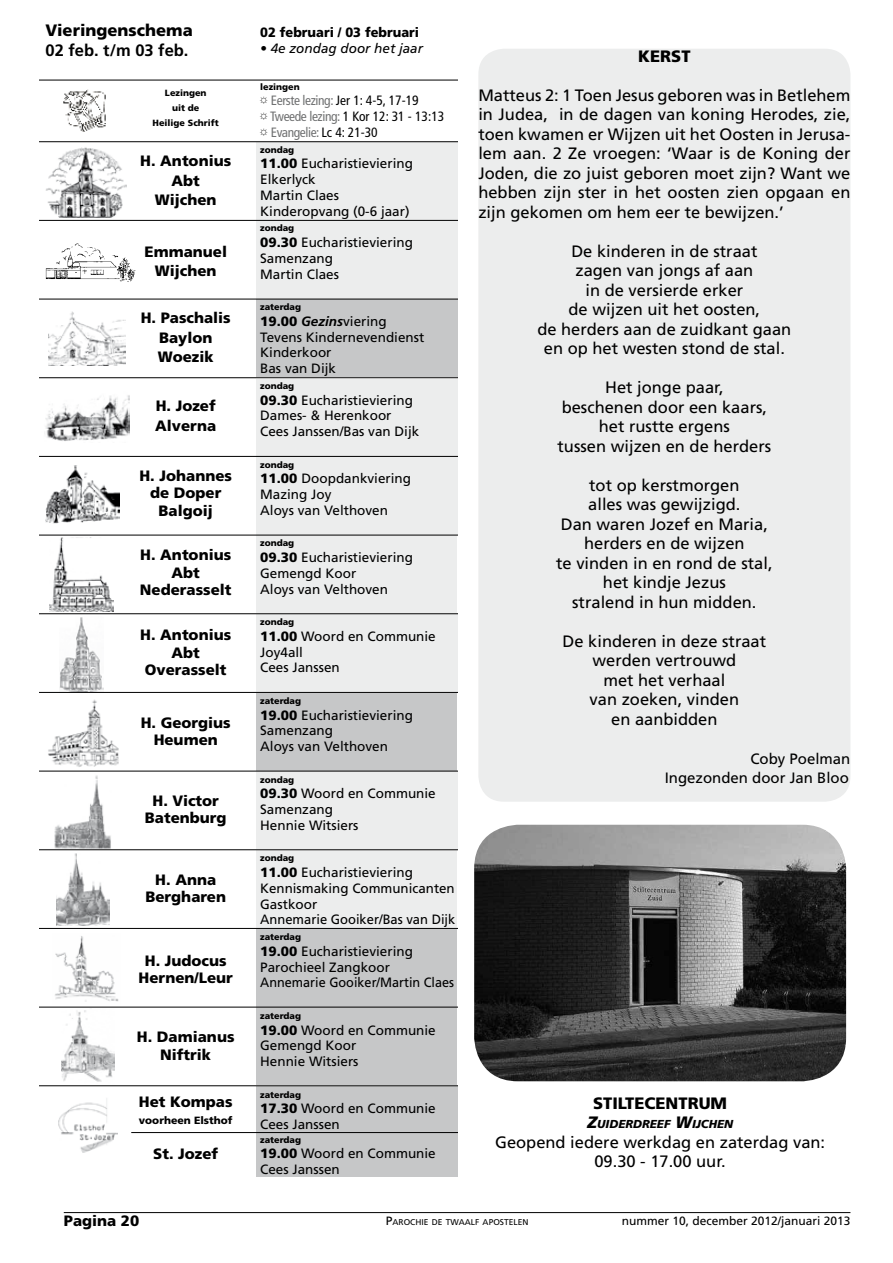
<style>
.page{position:relative;width:893px;height:1263px;background:#fff}
.page>*{position:absolute;margin:0;border:0;box-sizing:border-box;transform-origin:0 0}
.t1{font:16.5px/19.5px "Frutiger";color:#000;text-align:center}
.t2{font:900 16.5px "Frutiger";color:#000}
.t3{font:700 16.5px "Frutiger";color:#000}
.t4{font:900 15px/17.2px "Frutiger";color:#000;text-align:center}
.t5{font:15px/19.5px "Frutiger";color:#000;text-align:right}
.t6{font:13.5px/15.8px "Frutiger";color:#000}
.t7{font:condensed 13.5px/15.8px "Frutiger";letter-spacing:-.03em;color:#000}
.t8{font:900 13.5px "Frutiger";color:#000;scale:.95 1}
.t9{font:italic 13.5px "Frutiger";color:#000}
.t10{font:12px "Frutiger";color:#000}
.t11{font:italic 900 11.55px "Frutiger";color:#000}
.t12{font:900 10.5px "Frutiger";color:#000}
.t13{font:900 9px/15px "Frutiger";color:#000;text-align:center}
.t14{font:8.4px "Frutiger";color:#000}
.s1{font-family:"Arial Narrow";font-weight:700;font-stretch:normal;font-size:8.1px}
.s2{color:#707172}
.s3{font-weight:900}
.s4{font-weight:700;font-style:italic}
.s5{font-size:16.5px}
.s6{font-size:12px}
</style>
<div class="page">
<hr style="left:64px;top:1212px;width:786px;height:1px;background:#000">
<div style="left:478px;top:49px;width:372px;height:753px;background:#eceded;border-radius:26px"></div>
<img style="left:474px;top:825px;width:372px;height:256px">
<div style="left:256px;top:1007px;width:201px;height:78px;background:#c6c7c8"></div>
<div style="left:256px;top:693px;width:201px;height:78px;background:#c6c7c8"></div>
<div style="left:256px;top:379px;width:201px;height:78px;background:#eceded"></div>
<div style="left:256px;top:299px;width:201px;height:78px;background:#c6c7c8"></div>
<div style="left:256px;top:929px;width:201px;height:78px;background:#c6c7c8"></div>
<div style="left:256px;top:850px;width:201px;height:78px;background:#eceded"></div>
<div style="left:256px;top:535px;width:201px;height:78px;background:#eceded"></div>
<div style="left:256px;top:1086px;width:201px;height:46px;background:#c6c7c8"></div>
<div style="left:256px;top:1133px;width:201px;height:44px;background:#c6c7c8"></div>
<div style="left:256px;top:771px;width:201px;height:78px;background:#eceded"></div>
<div style="left:256px;top:457px;width:201px;height:78px;background:#eceded"></div>
<div style="left:256px;top:221px;width:201px;height:78px;background:#eceded"></div>
<div style="left:256px;top:142px;width:201px;height:78px;background:#eceded"></div>
<div style="left:256px;top:614px;width:201px;height:78px;background:#eceded"></div>
<img style="left:44px;top:395px;width:86px;height:46px">
<img style="left:48px;top:311px;width:77px;height:54px">
<img style="left:46px;top:147px;width:80px;height:70px">
<img style="left:45px;top:243px;width:91px;height:39px">
<img style="left:45px;top:466px;width:74px;height:58px">
<img style="left:48px;top:699px;width:71px;height:68px">
<img style="left:51px;top:770px;width:64px;height:81px">
<img style="left:55px;top:936px;width:64px;height:66px">
<img style="left:61px;top:1010px;width:53px;height:72px">
<img style="left:49px;top:537px;width:64px;height:75px">
<img style="left:59px;top:617px;width:45px;height:74px">
<img style="left:58px;top:1098px;width:59px;height:54px">
<img style="left:57px;top:850px;width:53px;height:76px">
<hr style="left:16px;top:220px;width:441px;height:1px;background:#000">
<hr style="left:16px;top:299px;width:441px;height:1px;background:#000">
<hr style="left:16px;top:141px;width:441px;height:1px;background:#000">
<hr style="left:16px;top:377px;width:441px;height:1px;background:#000">
<hr style="left:16px;top:456px;width:441px;height:1px;background:#000">
<hr style="left:16px;top:535px;width:441px;height:1px;background:#000">
<hr style="left:16px;top:613px;width:441px;height:1px;background:#000">
<hr style="left:16px;top:692px;width:441px;height:1px;background:#000">
<hr style="left:16px;top:771px;width:441px;height:1px;background:#000">
<hr style="left:16px;top:849px;width:441px;height:1px;background:#000">
<hr style="left:16px;top:928px;width:441px;height:1px;background:#000">
<hr style="left:16px;top:1007px;width:441px;height:1px;background:#000">
<hr style="left:16px;top:1085px;width:441px;height:1px;background:#000">
<hr style="left:131px;top:1132px;width:326px;height:1px;background:#000">
<hr style="left:16px;top:80px;width:441px;height:1px;background:#000">
<div style="left:16px;top:0;width:22px;height:1184px;background:#fff"></div>
<img style="left:63px;top:89px;width:43px;height:43px">
<p class="t2" style="left:45px;top:20px;width:149px">Vieringenschema</p>
<p class="t3" style="left:45px;top:40px;width:145px">02 feb. t/m 03 feb.</p>
<p class="t13" style="left:153px;top:86px;width:68px">Lezingen<br>uit de<br>Heilige Schrift</p>
<p class="t4" style="left:140px;top:151px;width:92px;line-height:19.5px">H. Antonius<br>Abt<br>Wijchen</p>
<p class="t4" style="left:144px;top:242px;width:84px;line-height:19.5px">Emmanuel<br>Wijchen</p>
<p class="t4" style="left:141px;top:308px;width:92px;line-height:19.5px">H. Paschalis<br>Baylon<br>Woezik</p>
<p class="t4" style="left:155px;top:396px;width:63px;line-height:19.5px;text-align:left">H. Jozef<br>Alverna</p>
<p class="t4" style="left:139px;top:467px;width:94px">H. Johannes de Doper<br>Balgoij</p>
<p class="t4" style="left:140px;top:546px;width:93px">H. Antonius<br>Abt<br>Nederasselt</p>
<p class="t4" style="left:140px;top:626px;width:92px">H. Antonius<br>Abt<br>Overasselt</p>
<p class="t4" style="left:141px;top:714px;width:92px">H. Georgius<br>Heumen</p>
<p class="t4" style="left:145px;top:792px;width:83px">H. Victor<br>Batenburg</p>
<p class="t4" style="left:145px;top:871px;width:82px">H. Anna<br>Bergharen</p>
<p class="t4" style="left:139px;top:952px;width:96px">H. Judocus<br>Hernen/Leur</p>
<p class="t4" style="left:137px;top:1028px;width:99px">H. Damianus<br>Niftrik</p>
<p class="t4" style="left:139px;top:1093px;width:95px">Het Kompas</p>
<p class="t12" style="left:139px;top:1114px;width:95px">voorheen Elsthof</p>
<p class="t4" style="left:153px;top:1145px;width:67px">St. Jozef</p>
<p class="t8" style="left:260px;top:24px;width:169px">02 februari / 03 februari</p>
<p class="t9" style="left:260px;top:40px;width:164px">• 4e zondag door het jaar</p>
<p class="t13" style="left:260px;top:79px;width:41px">lezingen</p>
<p class="t7" style="left:260px;top:93px;width:186px"><span class="s1">☼</span> <span class="s2">Eerste lezing:</span> Jer 1: 4-5, 17-19<br><span class="s1">☼</span> <span class="s2">Tweede lezing:</span> 1 Kor 12: 31 - 13:13 <span class="s1">☼</span> <span class="s2">Evangelie:</span> Lc 4: 21-30</p>
<p class="t13" style="left:260px;top:142px;width:36px">zondag</p>
<p class="t6" style="left:260px;top:156px;width:154px"><span class="s3">11.00</span> Eucharistieviering<br>Elkerlyck<br>Martin Claes<br>Kinderopvang (0-6 jaar)</p>
<p class="t13" style="left:260px;top:221px;width:36px">zondag</p>
<p class="t6" style="left:260px;top:234px;width:154px"><span class="s3">09.30</span> Eucharistieviering<br>Samenzang<br>Martin Claes</p>
<p class="t13" style="left:260px;top:299px;width:42px">zaterdag</p>
<p class="t6" style="left:260px;top:313px;width:166px"><span class="s3">19.00</span> <span class="s4">Gezins</span>viering<br>Tevens Kindernevendienst<br>Kinderkoor<br>Bas van Dijk</p>
<p class="t13" style="left:260px;top:378px;width:36px">zondag</p>
<p class="t6" style="left:260px;top:392px;width:161px"><span class="s3">09.30</span> Eucharistieviering<br>Dames- &amp; Herenkoor<br>Cees Janssen/Bas van Dijk</p>
<p class="t13" style="left:260px;top:457px;width:36px">zondag</p>
<p class="t6" style="left:260px;top:471px;width:152px"><span class="s3">11.00</span> Doopdankviering<br>Mazing Joy<br>Aloys van Velthoven</p>
<p class="t13" style="left:260px;top:536px;width:36px">zondag</p>
<p class="t6" style="left:260px;top:549px;width:154px"><span class="s3">09.30</span> Eucharistieviering<br>Gemengd Koor<br>Aloys van Velthoven</p>
<p class="t13" style="left:260px;top:614px;width:36px">zondag</p>
<p class="t6" style="left:260px;top:628px;width:177px"><span class="s3">11.00</span> Woord en Communie<br>Joy4all<br>Cees Janssen</p>
<p class="t13" style="left:260px;top:693px;width:42px">zaterdag</p>
<p class="t6" style="left:260px;top:707px;width:154px"><span class="s3">19.00</span> Eucharistieviering<br>Samenzang<br>Aloys van Velthoven</p>
<p class="t13" style="left:260px;top:772px;width:36px">zondag</p>
<p class="t6" style="left:260px;top:786px;width:177px"><span class="s3">09.30</span> Woord en Communie<br>Samenzang<br>Hennie Witsiers</p>
<p class="t13" style="left:260px;top:851px;width:36px">zondag</p>
<p class="t6" style="left:260px;top:864px;width:197px"><span class="s3">11.00</span> Eucharistieviering<br>Kennismaking Communicanten<br>Gastkoor<br>Annemarie Gooiker/Bas van Dijk</p>
<p class="t13" style="left:260px;top:929px;width:42px">zaterdag</p>
<p class="t6" style="left:260px;top:943px;width:195px"><span class="s3">19.00</span> Eucharistieviering<br>Parochieel Zangkoor<br>Annemarie Gooiker/Martin Claes</p>
<p class="t13" style="left:260px;top:1008px;width:42px">zaterdag</p>
<p class="t6" style="left:260px;top:1022px;width:177px"><span class="s3">19.00</span> Woord en Communie<br>Gemengd Koor<br>Hennie Witsiers</p>
<p class="t13" style="left:260px;top:1087px;width:42px">zaterdag</p>
<p class="t6" style="left:260px;top:1101px;width:177px"><span class="s3">17.30</span> Woord en Communie<br>Cees Janssen</p>
<p class="t13" style="left:260px;top:1132px;width:42px">zaterdag</p>
<p class="t6" style="left:260px;top:1146px;width:177px"><span class="s3">19.00</span> Woord en Communie<br>Cees Janssen</p>
<p class="t2" style="left:638px;top:46px;width:12px">KERST</p>
<p class="t1" style="left:478px;top:85px;width:374px;text-align:justify">Matteus 2: 1 Toen Jesus geboren was in Betlehem in Judea, in de dagen van koning Herodes, zie, toen kwamen er Wijzen uit het Oosten in Jerusa&shy;lem aan. 2 Ze vroegen: ‘Waar is de Koning der Joden, die zo juist geboren moet zijn? Want we hebben zijn ster in het oosten zien opgaan en zijn gekomen om hem eer te bewijzen.’</p>
<p class="t1" style="left:537px;top:241px;width:256px">De kinderen in de straat<br>zagen van jongs af aan<br>in de versierde erker<br>de wijzen uit het oosten,<br>de herders aan de zuidkant gaan en op het westen stond de stal.</p>
<p class="t1" style="left:558px;top:378px;width:215px">Het jonge paar,<br>beschenen door een kaars, het rustte ergens<br>tussen wijzen en de herders</p>
<p class="t1" style="left:556px;top:475px;width:218px">tot op kerstmorgen<br>alles was gewijzigd.<br>Dan waren Jozef en Maria, herders en de wijzen<br>te vinden in en rond de stal, het kindje Jezus<br>stralend in hun midden.</p>
<p class="t1" style="left:563px;top:631px;width:205px">De kinderen in deze straat werden vertrouwd<br>met het verhaal<br>van zoeken, vinden<br>en aanbidden</p>
<p class="t5" style="left:665px;top:749px;width:187px">Coby Poelman<br>Ingezonden door Jan Bloo</p>
<p class="t2" style="left:593px;top:1093px;width:135px">stiltecentrum</p>
<p class="t11" style="left:587px;top:1117px;width:147px"><span class="s5">Z</span>UIDERDREEF <span class="s5">W</span>IJCHEN</p>
<p class="t1" style="left:495px;top:1132px;width:332px">Geopend iedere werkdag en zaterdag van:<br>09.30 - 17.00 uur.</p>
<p class="t4" style="left:64px;top:1212px;width:77px">Pagina 20</p>
<p class="t14" style="left:386px;top:1217px;width:144px"><span class="s6">P</span>AROCHIE DE TWAALF APOSTELEN</p>
<p class="t10" style="left:622px;top:1214px;width:230px">nummer 10, december 2012/januari 2013</p>
</div>
